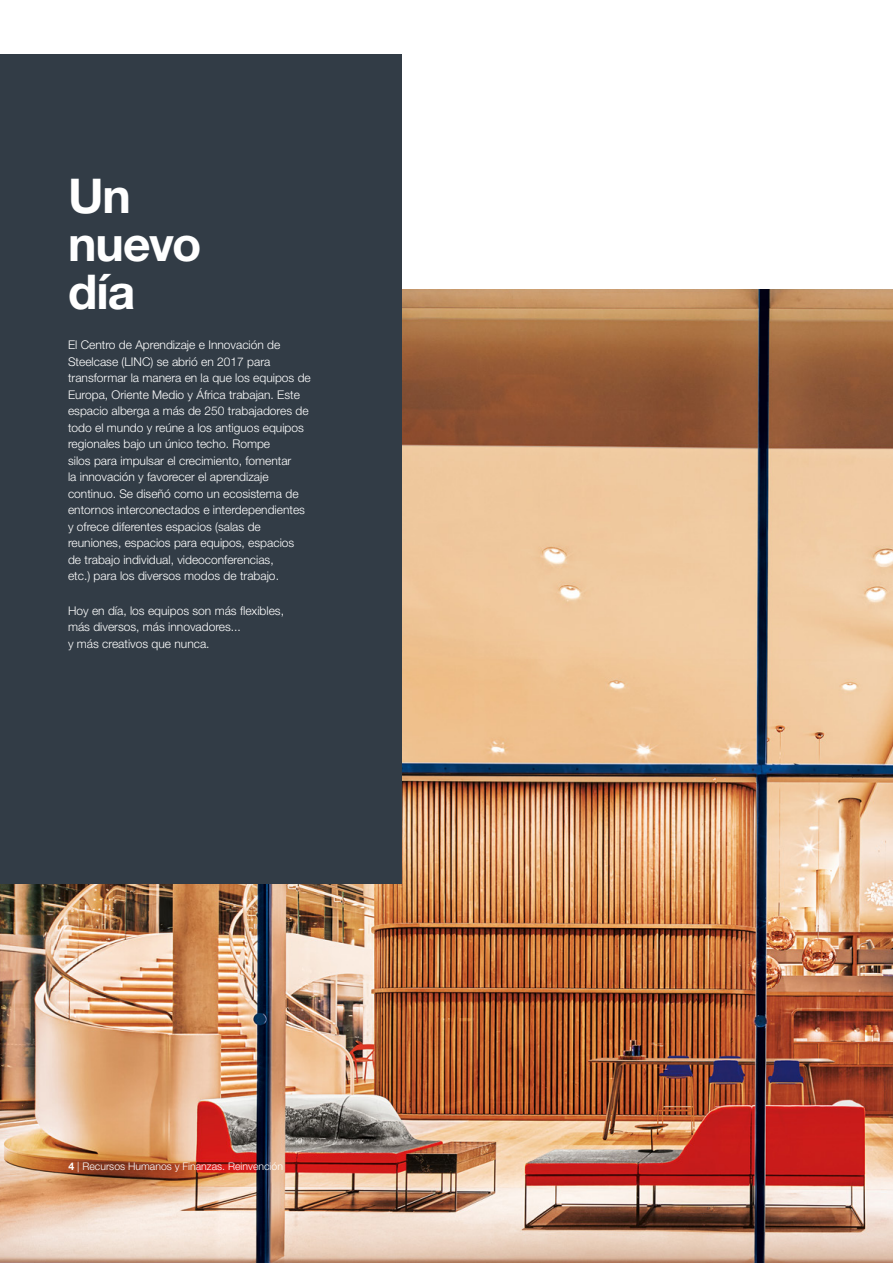
<style>
.page{position:relative;width:893px;height:1263px;background:#fff}
.page>*{position:absolute;margin:0;border:0;box-sizing:border-box;transform-origin:0 0}
.t1{font:700 48px/48px "Helvetica Neue LT Pro";letter-spacing:-.02em;color:#fff}
.t2{font:300 12px/16.5px "Helvetica Neue LT Pro";color:#fff}
.t3{font:300 10.5px "Helvetica Neue LT Pro";color:#fff}
.s1{font-weight:700}
</style>
<div class="page">
<img style="left:0;top:290px;width:893px;height:973px">
<div style="left:0;top:54px;width:401px;height:829px;background:#323c46"></div>
<h1 class="t1" style="left:68px;top:170px;width:135px">Un nuevo día</h1>
<p class="t2" style="left:68px;top:337px;width:244px">El Centro de Aprendizaje e Innovación de Steelcase (LINC) se abrió en 2017 para transformar la manera en la que los equipos de Europa, Oriente Medio y África trabajan. Este espacio alberga a más de 250 trabajadores de todo el mundo y reúne a los antiguos equipos regionales bajo un único techo. Rompe<br>silos para impulsar el crecimiento, fomentar<br>la innovación y favorecer el aprendizaje continuo. Se diseñó como un ecosistema de entornos interconectados e interdependientes y ofrece diferentes espacios (salas de reuniones, espacios para equipos, espacios<br>de trabajo individual, videoconferencias,<br>etc.) para los diversos modos de trabajo.</p>
<p class="t2" style="left:68px;top:602px;width:218px">Hoy en día, los equipos son más flexibles, más diversos, más innovadores...<br>y más creativos que nunca.</p>
<p class="t3" style="left:68px;top:1160px;width:216px"><span class="s1">4</span> | Recursos Humanos y Finanzas. Reinvención</p>
</div>
